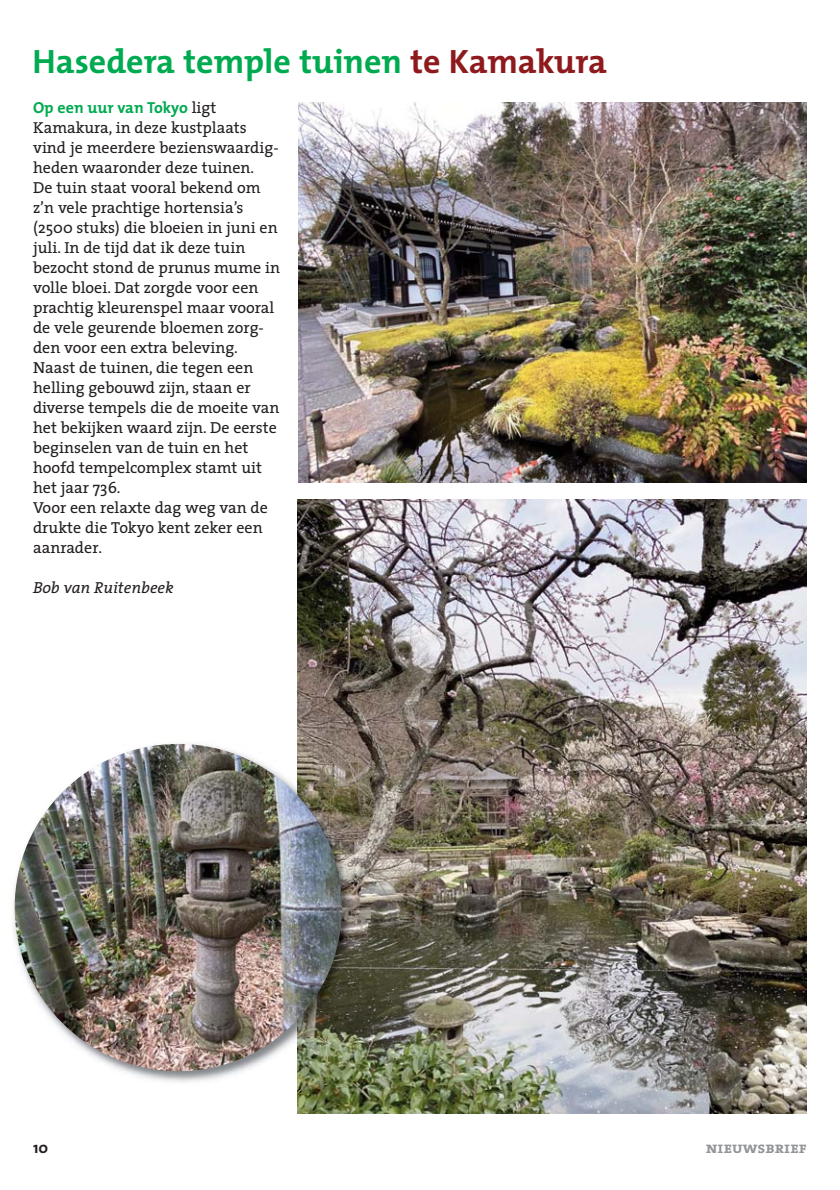
<style>
.page{position:relative;width:840px;height:1190px;background:#fff}
.page>*{position:absolute;margin:0;border:0;box-sizing:border-box;transform-origin:0 0}
.t1{font:700 34px "The Mix";color:#00aa50}
.t2{font:16px/20px "The Serif";color:#231f20}
.t3{font:700 16px "The Mix";color:#00aa50}
.t4{font:italic 16px "The Serif";color:#231f20}
.t5{font:16px "The Serif Bold Caps";color:#939598}
.t6{font:700 16px "The Mix";color:#231f20}
.s1{color:#8e1a1d}
.s2{font-family:"The Serif";font-weight:400;color:#231f20}
</style>
<div class="page">
<img style="left:298px;top:102px;width:508px;height:381px">
<img style="left:298px;top:500px;width:509px;height:613px">
<img style="left:13px;top:737px;width:345px;height:350px">
<img style="left:15px;top:744px;width:327px;height:327px;border-radius:50%">
<h1 class="t1" style="left:33px;top:49px;width:576px">Hasedera temple tuinen <span class="s1">te Kamakura</span></h1>
<p class="t3" style="left:33px;top:102px;width:185px">Op een uur van Tokyo <span class="s2">ligt</span></p>
<p class="t2" style="left:33px;top:120px;width:249px">Kamakura, in deze kustplaats vind je meerdere bezienswaardig&shy;heden waaronder deze tuinen.<br>De tuin staat vooral bekend om z’n vele prachtige hortensia’s (2500 stuks) die bloeien in juni en juli. In de tijd dat ik deze tuin bezocht stond de prunus mume in volle bloei. Dat zorgde voor een prachtig kleurenspel maar vooral de vele geurende bloemen zorg&shy;den voor een extra beleving.<br>Naast de tuinen, die tegen een helling gebouwd zijn, staan er diverse tempels die de moeite van het bekijken waard zijn. De eerste beginselen van de tuin en het hoofd tempelcomplex stamt uit het jaar 736.<br>Voor een relaxte dag weg van de drukte die Tokyo kent zeker een aanrader.</p>
<p class="t4" style="left:33px;top:581px;width:142px">Bob van Ruitenbeek</p>
<p class="t6" style="left:33px;top:1141px;width:17px">10</p>
<p class="t5" style="left:706px;top:1138px;width:103px">nieuwsbrief</p>
</div>
